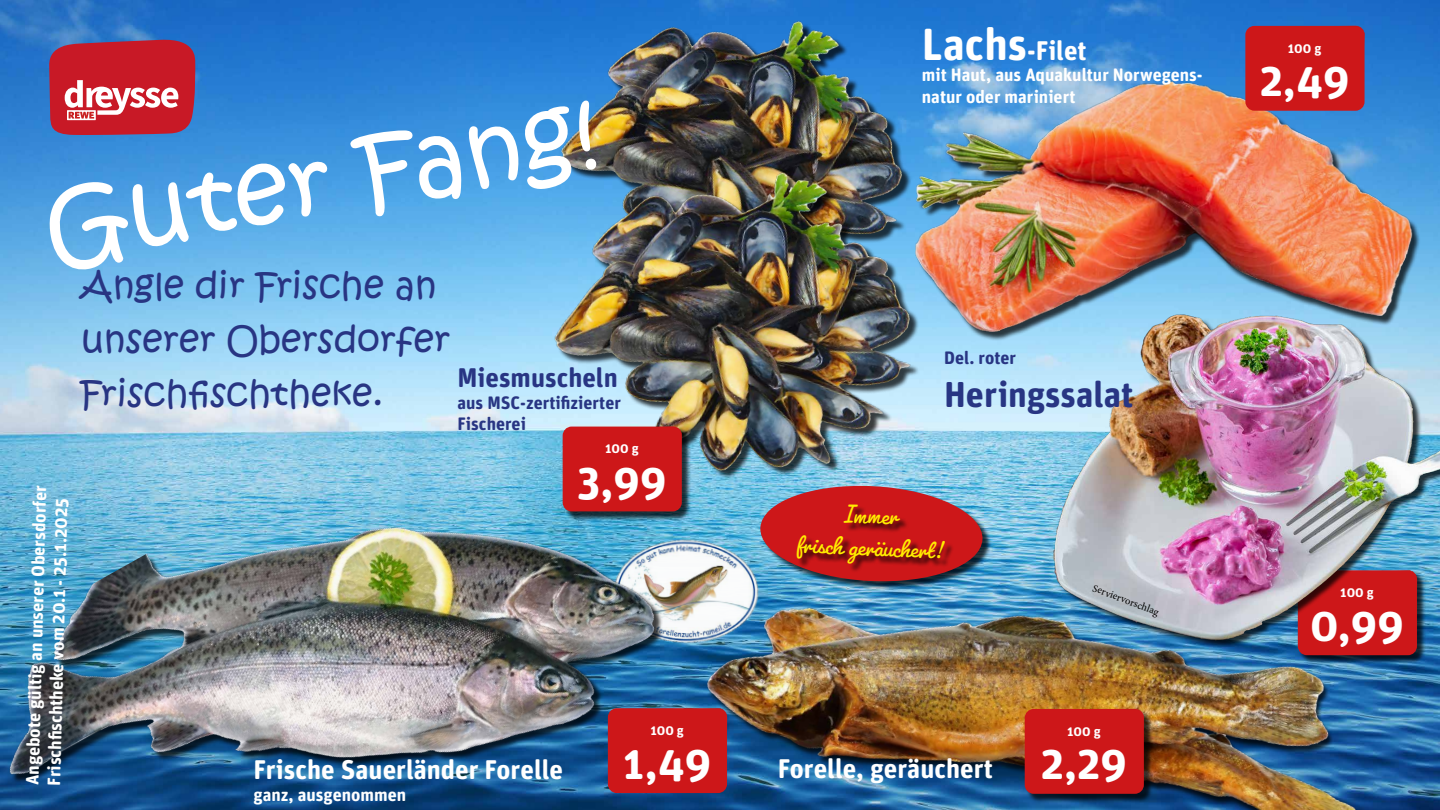
<style>
.page{position:relative;width:1440px;height:810px;background:#fff}
.page>*{position:absolute;margin:0;border:0;box-sizing:border-box;transform-origin:0 0}
.t1{font:97.5px "Kristen ITC";color:#fff}
.t2{font:700 45px "Unit Rounded OT";color:#fff}
.t3{font:36px/54px "Kristen ITC";letter-spacing:.005em;color:#283583}
.t4{font:700 36px "Unit Rounded OT";color:#283583}
.t5{font:700 27px "Unit Rounded OT";color:#fff}
.t6{font:27px/32.4px "Pacifico";color:#ffed00;text-align:center}
.t7{font:700 27px "Unit Rounded OT";color:#283583}
.t8{font:700 18px/21.4px "Unit Rounded OT";color:#fff}
.t9{font:700 18px/21.6px "Unit Rounded OT";color:#283583}
.t10{font:700 13.5px "Unit Rounded OT";color:#fff}
.t11{font:10.5px "Minion Pro";color:#000}
.s1{font-size:45px}
</style>
<div class="page">
<img style="left:0;top:0;width:1440px;height:810px">
<svg style="left:49px;top:40px;width:146px;height:95px;background:#c53c4b"></svg>
<img style="left:720px;top:466px;width:697px;height:344px">
<div style="left:1025px;top:710px;width:129px;height:93px;background:#000;opacity:.75"></div>
<div style="left:1024px;top:709px;width:126px;height:86px;background:#000;opacity:.75"></div>
<img style="left:720px;top:557px;width:48px;height:91px">
<div style="left:761px;top:487px;width:231px;height:104px;background:#000;opacity:.75"></div>
<img style="left:759px;top:557px;width:225px;height:27px">
<div style="left:798px;top:506px;width:156px;height:67px;background:#000;opacity:.75"></div>
<img style="left:0;top:336px;width:720px;height:474px">
<img style="left:489px;top:0;width:506px;height:404px">
<img style="left:500px;top:113px;width:489px;height:444px">
<div style="left:563px;top:427px;width:129px;height:94px;background:#000;opacity:.75"></div>
<div style="left:562px;top:427px;width:126px;height:86px;background:#000;opacity:.75"></div>
<div style="left:1299px;top:571px;width:128px;height:94px;background:#000;opacity:.75"></div>
<div style="left:1297px;top:570px;width:126px;height:86px;background:#000;opacity:.75"></div>
<img style="left:879px;top:40px;width:555px;height:376px">
<img style="left:1043px;top:225px;width:397px;height:423px">
<div style="left:1244px;top:26px;width:127px;height:86px;background:#000;opacity:.75"></div>
<h3 class="t5" style="left:922px;top:34px;width:166px"><span class="s1">Lachs</span>-Filet</h3>
<p class="t8" style="left:922px;top:64px;width:282px;line-height:21.6px">mit Haut, aus Aquakultur Norwegens&shy;natur oder mariniert</p>
<h1 class="t1" style="left:36px;top:166px;width:560px;rotate:-10deg">Guter Fang!</h1>
<h3 class="t3" style="left:81px;top:260px;width:371px">Angle dir Frische an unserer Obersdorfer<br>Frischfischtheke.</h3>
<p class="t9" style="left:944px;top:347px;width:74px">Del. roter</p>
<h3 class="t4" style="left:944px;top:372px;width:191px">Heringssalat</h3>
<h3 class="t7" style="left:458px;top:361px;width:162px">Miesmuscheln</h3>
<p class="t9" style="left:458px;top:392px;width:165px">aus MSC-zertifizierter<br>Fischerei</p>
<p class="t10" style="left:605px;top:440px;width:35px">100 g</p>
<h2 class="t2" style="left:577px;top:454px;width:91px">3,99</h2>
<p class="t8" style="left:23px;top:785px;width:301px;rotate:-89deg">Angebote gültig an unserer Obersdorfer<br>Frischfi schtheke vom 20.1 - 25.1.2025</p>
<h3 class="t6" style="left:800px;top:494px;width:148px;rotate:3deg">Immer<br>frisch geräuchert!</h3>
<p class="t11" style="left:1096px;top:581px;width:72px;rotate:21deg">Serviervorschlag</p>
<p class="t10" style="left:650px;top:722px;width:35px">100 g</p>
<h2 class="t2" style="left:623px;top:735px;width:90px">1,49</h2>
<h3 class="t5" style="left:778px;top:752px;width:217px">Forelle, geräuchert</h3>
<p class="t10" style="left:1067px;top:723px;width:35px">100 g</p>
<h2 class="t2" style="left:1041px;top:736px;width:88px">2,29</h2>
<h3 class="t5" style="left:254px;top:753px;width:311px">Frische Sauerländer Forelle</h3>
<p class="t8" style="left:254px;top:783px;width:154px">ganz, ausgenommen</p>
<p class="t10" style="left:1288px;top:40px;width:35px">100 g</p>
<h2 class="t2" style="left:1260px;top:53px;width:91px">2,49</h2>
<p class="t10" style="left:1340px;top:584px;width:35px">100 g</p>
<h2 class="t2" style="left:1310px;top:598px;width:95px">0,99</h2>
</div>
